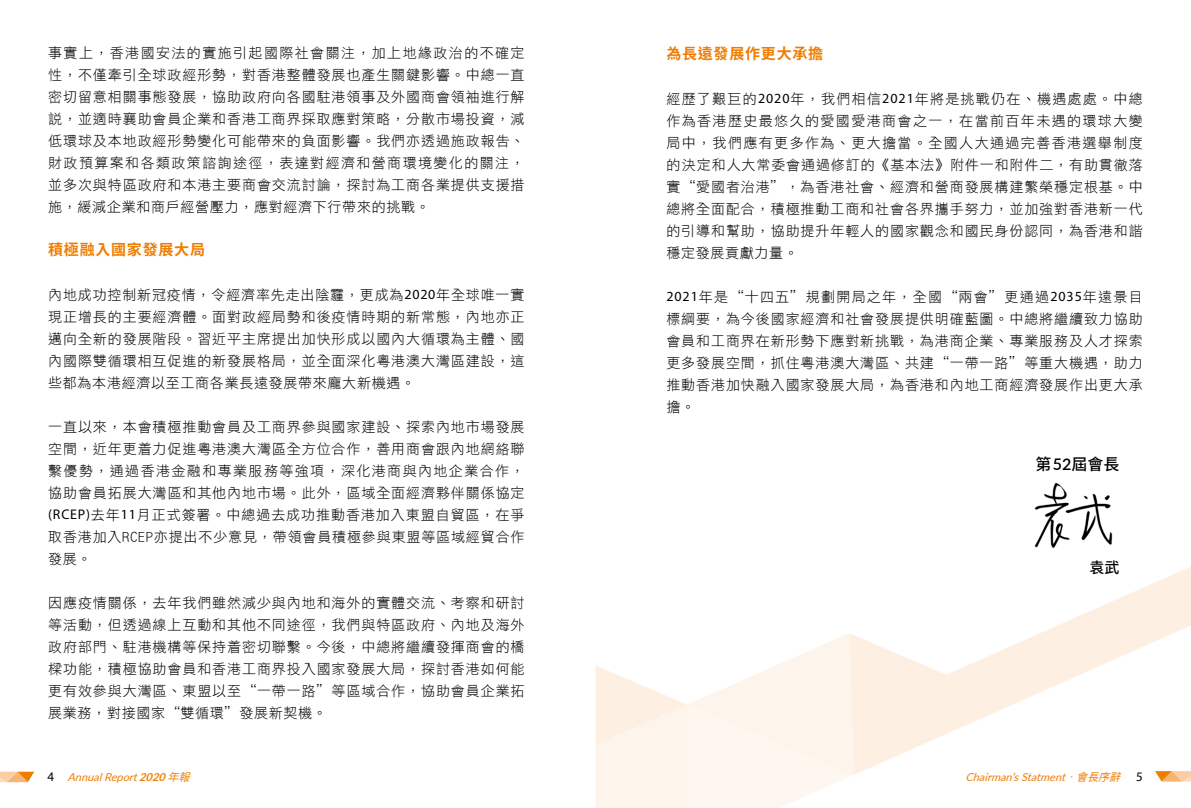
<style>
.page{position:relative;width:1191px;height:808px;background:#fff}
.page>*{position:absolute;margin:0;border:0;box-sizing:border-box;transform-origin:0 0}
.t1{font:500 16px "Noto Sans CJ Ktc";color:#000}
.t2{font:700 15px "Noto Sans CJ Ktc";letter-spacing:.05em;color:#ef7d00}
.t3{font:500 15px "Noto Sans CJ Ktc";color:#000}
.t4{font:14px/22px "DF Li Hei W3 WIN BF";letter-spacing:.065em;color:#000;text-align:justify}
.t5{font:italic 11px "Lato";color:#ef7d00}
.s1{font-family:"Myriad Pro"}
.s2{font-family:"Lato";font-weight:600}
.s3{font-family:"Myriad Pro";font-style:normal;font-size:13px;color:#000}
.s4{font-weight:700}
.s5{font-family:"Noto Sans CJ Ktc"}
.s6{font-family:"Adobe Ming Std";font-weight:300}
</style>
<div class="page">
<svg style="left:595px;top:634px;width:418px;height:174px"></svg>
<svg style="left:849px;top:567px;width:342px;height:137px"></svg>
<svg style="left:0;top:772px;width:34px;height:10px"></svg>
<svg style="left:1155px;top:771px;width:36px;height:11px"></svg>
<img style="left:1034px;top:482px;width:79px;height:66px">
<p class="t4" style="left:48px;top:42px;width:478px">事實上，香港國安法的實施引起國際社會關注，加上地緣政治的不確定性，不僅牽引全球政經形勢，對香港整體發展也產生關鍵影響。中總一直密切留意相關事態發展，協助政府向各國駐港領事及外國商會領袖進行解說，並適時襄助會員企業和香港工商界採取應對策略，分散市場投資，減低環球及本地政經形勢變化可能帶來的負面影響。我們亦透過施政報告、財政預算案和各類政策諮詢途徑，表達對經濟和營商環境變化的關注，並多次與特區政府和本港主要商會交流討論，探討為工商各業提供支援措施，緩減企業和商戶經營壓力，應對經濟下行帶來的挑戰。</p>
<p class="t2" style="left:48px;top:241px;width:158px">積極融入國家發展大局</p>
<p class="t4" style="left:48px;top:284px;width:478px">內地成功控制新冠疫情，令經濟率先走出陰霾，更成為<span class="s1">2020</span>年全球唯一實現正增長的主要經濟體。面對政經局勢和後疫情時期的新常態，內地亦正邁向全新的發展階段。習近平主席提出加快形成以國內大循環為主體、國內國際雙循環相互促進的新發展格局，並全面深化粵港澳大灣區建設，這些都為本港經濟以至工商各業長遠發展帶來龐大新機遇。</p>
<p class="t4" style="left:48px;top:416px;width:478px">一直以來，本會積極推動會員及工商界參與國家建設、探索內地市場發展空間，近年更着力促進粵港澳大灣區全方位合作，善用商會跟內地網絡聯繫優勢，通過香港金融和專業服務等強項，深化港商與內地企業合作，協助會員拓展大灣區和其他內地市場。此外，區域全面經濟夥伴關係協定<span class="s1">(RCEP)</span>去年<span class="s1">11</span>月正式簽署。中總過去成功推動香港加入東盟自貿區，在爭取香港加入RCEP亦提出不少意見，帶領會員積極參與東盟等區域經貿合作發展。</p>
<p class="t4" style="left:48px;top:592px;width:478px">因應疫情關係，去年我們雖然減少與內地和海外的實體交流、考察和研討等活動，但透過線上互動和其他不同途徑，我們與特區政府、內地及海外政府部門、駐港機構等保持着密切聯繫。今後，中總將繼續發揮商會的橋樑功能，積極協助會員和香港工商界投入國家發展大局，探討香港如何能更有效參與大灣區、東盟以至“一帶一路”等區域合作，協助會員企業拓展業務，對接國家“雙循環”發展新契機。</p>
<p class="t2" style="left:666px;top:45px;width:158px">為長遠發展作更大承擔</p>
<p class="t4" style="left:666px;top:88px;width:478px">經歷了艱巨的<span class="s1">2020</span>年，我們相信<span class="s1">2021</span>年將是挑戰仍在、機遇處處。中總作為香港歷史最悠久的愛國愛港商會之一，在當前百年未遇的環球大變局中，我們應有更多作為、更大擔當。全國人大通過完善香港選舉制度的決定和人大常委會通過修訂的《基本法》附件一和附件二，有助貫徹落實“愛國者治港”，為香港社會、經濟和營商發展構建繁榮穩定根基。中總將全面配合，積極推動工商和社會各界攜手努力，並加強對香港新一代的引導和幫助，協助提升年輕人的國家觀念和國民身份認同，為香港和諧穩定發展貢獻力量。</p>
<p class="t4" style="left:666px;top:286px;width:478px"><span class="s1">2021</span>年是“十四五”規劃開局之年，全國“兩會”更通過<span class="s1">2035</span>年遠景目標綱要，為今後國家經濟和社會發展提供明確藍圖。中總將繼續致力協助會員和工商界在新形勢下應對新挑戰，為港商企業、專業服務及人才探索更多發展空間，抓住粵港澳大灣區、共建“一帶一路”等重大機遇，助力推動香港加快融入國家發展大局，為香港和內地工商經濟發展作出更大承擔。</p>
<p class="t1" style="left:1035px;top:455px;width:86px">第<span class="s2">52</span>屆會長</p>
<p class="t3" style="left:1089px;top:559px;width:31px">袁武</p>
<p class="t5" style="left:48px;top:769px;width:152px"><span class="s3">4</span> AnnualReport <span class="s4">2020</span><span class="s5">年報</span></p>
<p class="t5" style="left:965px;top:769px;width:179px">Chairman’sStatment<span class="s6">．</span><span class="s5">會長序辭</span> <span class="s3">5</span></p>
</div>
